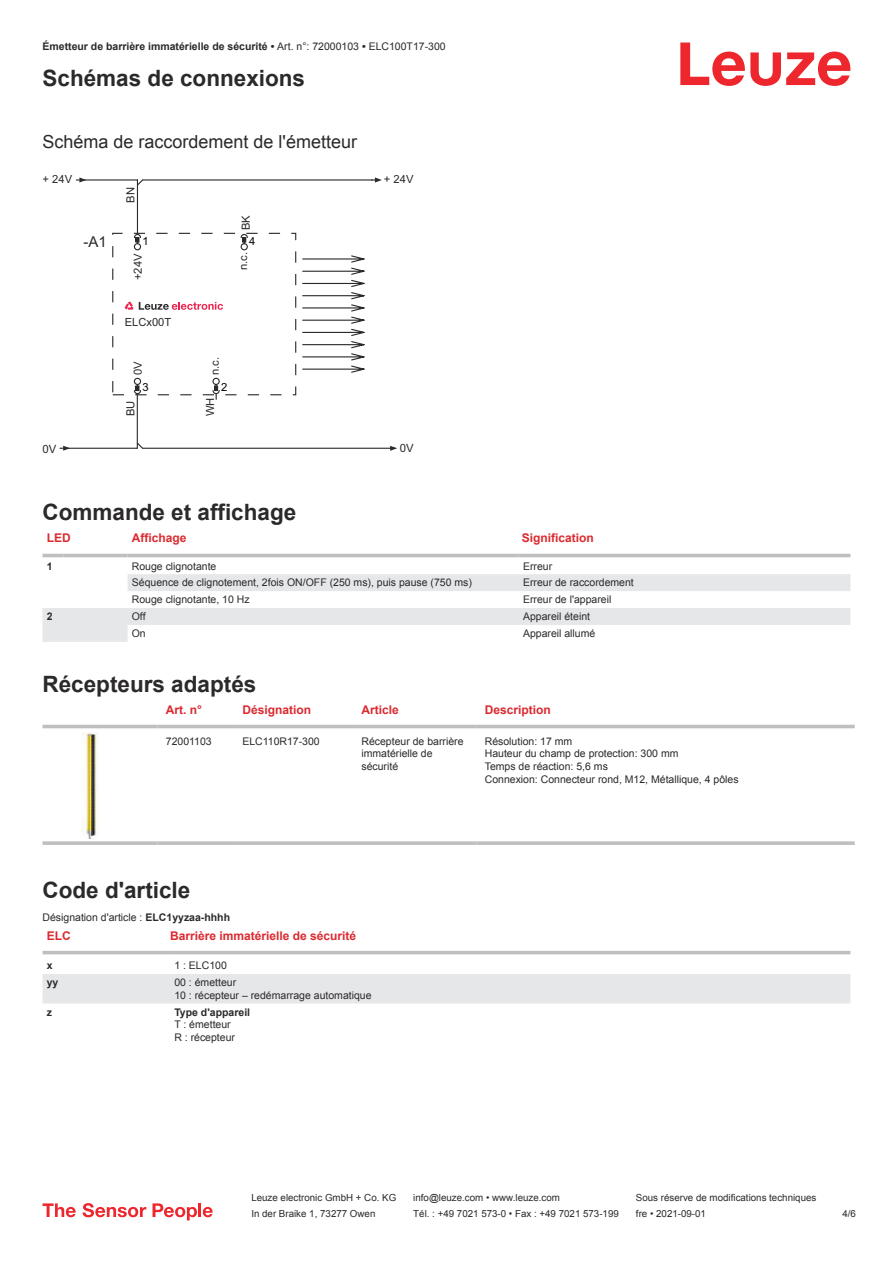
<style>
.page{position:relative;width:893px;height:1263px;background:#fff}
.page>*{position:absolute;margin:0;border:0;box-sizing:border-box;transform-origin:0 0}
.t1{font:700 22.5px "Arial";color:#2b292a}
.t2{font:18px "Arial";color:#2b292a}
.t3{font:15px "Arial";color:#2b292a}
.t4{font:700 12px "Arial";color:#db2a30}
.t5{font:11.4px "Arial";color:#2b292a}
.t6{font:11.25px "Arial";color:#2b292a}
.t7{font:11.25px "Arial";color:#040304}
.t8{font:10.5px/12.6px "Arial";color:#2b292a}
.t9{font:700 10.5px "Arial";color:#2b292a}
.t10{font:9.75px "Arial";color:#2b292a}
.s1{font-weight:400}
.s2{font-weight:700}
</style>
<div class="page">
<svg style="left:680px;top:43px;width:170px;height:43px"></svg>
<div style="left:43px;top:553px;width:807px;height:5px;background:#ececed"></div>
<svg style="left:43px;top:574px;width:807px;height:68px;fill:#edeeef"></svg>
<hr style="left:43px;top:554px;width:21px;height:3px;background:#bdbfc1">
<hr style="left:64px;top:554px;width:64px;height:3px;background:#bdbfc1">
<hr style="left:128px;top:554px;width:391px;height:3px;background:#bdbfc1">
<hr style="left:519px;top:554px;width:331px;height:3px;background:#bdbfc1">
<svg style="left:43px;top:724px;width:812px;height:110px"></svg>
<hr style="left:43px;top:725px;width:114px;height:3px;background:#bdbfc1">
<hr style="left:157px;top:725px;width:77px;height:3px;background:#bdbfc1">
<hr style="left:234px;top:725px;width:119px;height:3px;background:#bdbfc1">
<hr style="left:353px;top:725px;width:123px;height:3px;background:#bdbfc1">
<hr style="left:476px;top:725px;width:379px;height:3px;background:#bdbfc1">
<svg style="left:43px;top:841px;width:114px;height:4px"></svg>
<svg style="left:157px;top:841px;width:77px;height:4px"></svg>
<svg style="left:234px;top:841px;width:119px;height:4px"></svg>
<svg style="left:353px;top:841px;width:123px;height:4px"></svg>
<svg style="left:476px;top:841px;width:379px;height:4px;background:#c3c5c7"></svg>
<img style="left:82px;top:732px;width:19px;height:107px">
<svg style="left:43px;top:950px;width:807px;height:54px"></svg>
<div style="left:43px;top:974px;width:807px;height:29px;background:#e6e7e9"></div>
<hr style="left:43px;top:951px;width:127px;height:3px;background:#bdbfc1">
<hr style="left:170px;top:951px;width:680px;height:3px;background:#bdbfc1">
<svg style="left:43px;top:1203px;width:33px;height:14px"></svg>
<svg style="left:83px;top:1203px;width:63px;height:14px"></svg>
<svg style="left:153px;top:1203px;width:44px;height:17px"></svg>
<hr style="left:198px;top:1203px;width:3px;height:14px;background:#ed272d">
<svg style="left:203px;top:1207px;width:10px;height:10px"></svg>
<svg style="left:240px;top:235px;width:8px;height:16px"></svg>
<svg style="left:302px;top:255px;width:63px;height:118px"></svg>
<div style="left:112px;top:233px;width:184px;height:162px;border:1px dashed #2b292a"></div>
<hr style="left:143px;top:179px;width:229px;height:2px;background:#2b292a">
<svg style="left:372px;top:177px;width:10px;height:6px"></svg>
<hr style="left:143px;top:448px;width:252px;height:1px;background:#2b292a">
<svg style="left:59px;top:177px;width:164px;height:274px"></svg>
<svg style="left:390px;top:446px;width:7px;height:5px"></svg>
<p class="t9" style="left:43px;top:43px;width:405px">Émetteur de barrière immatérielle de sécurité • <span class="s1">Art. n°: 72000103</span> • <span class="s1">ELC100T17-300</span></p>
<h1 class="t1" style="left:43px;top:70px;width:264px">Schémas de connexions</h1>
<h2 class="t2" style="left:43px;top:135px;width:316px">Schéma de raccordement de l'émetteur</h2>
<p class="t6" style="left:43px;top:172px;width:31px">+ 24V</p>
<h3 class="t3" style="left:84px;top:233px;width:25px">-A1</h3>
<p class="t5" style="left:43px;top:442px;width:15px">0V</p>
<p class="t6" style="left:124px;top:203px;width:17px;rotate:-90deg">BN</p>
<p class="t6" style="left:239px;top:230px;width:16px;rotate:-90deg">BK</p>
<p class="t7" style="left:142px;top:235px;width:8px">1</p>
<p class="t7" style="left:249px;top:235px;width:8px">4</p>
<p class="t6" style="left:131px;top:280px;width:28px;rotate:-90deg">+24V</p>
<p class="t6" style="left:237px;top:270px;width:20px;rotate:-90deg">n.c.</p>
<p class="t6" style="left:125px;top:316px;width:48px">ELCx00T</p>
<p class="t6" style="left:131px;top:375px;width:15px;rotate:-90deg">0V</p>
<p class="t7" style="left:142px;top:381px;width:8px">3</p>
<p class="t6" style="left:208px;top:375px;width:20px;rotate:-90deg">n.c.</p>
<p class="t7" style="left:221px;top:381px;width:8px">2</p>
<p class="t6" style="left:124px;top:416px;width:17px;rotate:-90deg">BU</p>
<p class="t6" style="left:204px;top:416px;width:20px;rotate:-90deg">WH</p>
<p class="t6" style="left:384px;top:172px;width:31px">+ 24V</p>
<p class="t5" style="left:400px;top:442px;width:15px">0V</p>
<h1 class="t1" style="left:43px;top:503px;width:255px">Commande et affichage</h1>
<p class="t4" style="left:47px;top:533px;width:25px">LED</p>
<p class="t4" style="left:132px;top:533px;width:56px">Affichage</p>
<p class="t4" style="left:522px;top:533px;width:74px">Signification</p>
<p class="t9" style="left:47px;top:562px;width:7px">1</p>
<p class="t8" style="left:132px;top:560px;width:86px">Rouge clignotante</p>
<p class="t8" style="left:523px;top:560px;width:31px">Erreur</p>
<p class="t8" style="left:132px;top:577px;width:342px">Séquence de clignotement, 2fois ON/OFF (250 ms), puis pause (750 ms)</p>
<p class="t8" style="left:523px;top:577px;width:112px">Erreur de raccordement</p>
<p class="t8" style="left:132px;top:594px;width:119px">Rouge clignotante, 10 Hz</p>
<p class="t8" style="left:523px;top:594px;width:90px">Erreur de l'appareil</p>
<p class="t9" style="left:47px;top:612px;width:7px">2</p>
<p class="t8" style="left:132px;top:611px;width:15px">Off</p>
<p class="t8" style="left:523px;top:611px;width:69px">Appareil éteint</p>
<p class="t8" style="left:132px;top:628px;width:16px">On</p>
<p class="t8" style="left:523px;top:628px;width:74px">Appareil allumé</p>
<h1 class="t1" style="left:43px;top:676px;width:215px">Récepteurs adaptés</h1>
<p class="t4" style="left:166px;top:705px;width:38px">Art. n°</p>
<p class="t4" style="left:242px;top:705px;width:70px">Désignation</p>
<p class="t4" style="left:361px;top:705px;width:39px">Article</p>
<p class="t4" style="left:485px;top:705px;width:68px">Description</p>
<p class="t8" style="left:166px;top:736px;width:47px">72001103</p>
<p class="t8" style="left:242px;top:736px;width:79px">ELC110R17-300</p>
<p class="t8" style="left:361px;top:736px;width:104px">Récepteur de barrière immatérielle de sécurité</p>
<p class="t8" style="left:485px;top:736px;width:255px">Résolution: 17 mm<br>Hauteur du champ de protection: 300 mm<br>Temps de réaction: 5,6 ms<br>Connexion: Connecteur rond, M12, Métallique, 4 pôles</p>
<h1 class="t1" style="left:43px;top:881px;width:149px">Code d'article</h1>
<p class="t4" style="left:47px;top:931px;width:25px">ELC</p>
<p class="t4" style="left:170px;top:931px;width:188px">Barrière immatérielle de sécurité</p>
<p class="t9" style="left:47px;top:962px;width:7px">x</p>
<p class="t8" style="left:174px;top:960px;width:54px">1 : ELC100</p>
<p class="t9" style="left:47px;top:978px;width:13px">yy</p>
<p class="t8" style="left:174px;top:977px;width:199px">00 : émetteur<br>10 : récepteur – redémarrage automatique</p>
<p class="t9" style="left:47px;top:1008px;width:7px">z</p>
<p class="t9" style="left:174px;top:1008px;width:77px">Type d'appareil</p>
<p class="t8" style="left:174px;top:1019px;width:62px">T : émetteur<br>R : récepteur</p>
<p class="t8" style="left:43px;top:911px;width:189px">Désignation d'article : <span class="s2">ELC1yyzaa-hhhh</span></p>
<p class="t10" style="left:251px;top:1194px;width:146px">Leuze electronic GmbH + Co. KG</p>
<p class="t10" style="left:413px;top:1194px;width:148px">info@leuze.com • www.leuze.com</p>
<p class="t10" style="left:636px;top:1194px;width:182px">Sous réserve de modifications techniques</p>
<p class="t10" style="left:251px;top:1210px;width:126px">In der Braike 1, 73277 Owen</p>
<p class="t10" style="left:413px;top:1210px;width:207px">Tél. : +49 7021 573-0 • Fax : +49 7021 573-199</p>
<p class="t10" style="left:636px;top:1210px;width:72px">fre • 2021-09-01</p>
<p class="t10" style="left:842px;top:1210px;width:15px">4 /6</p>
</div>
